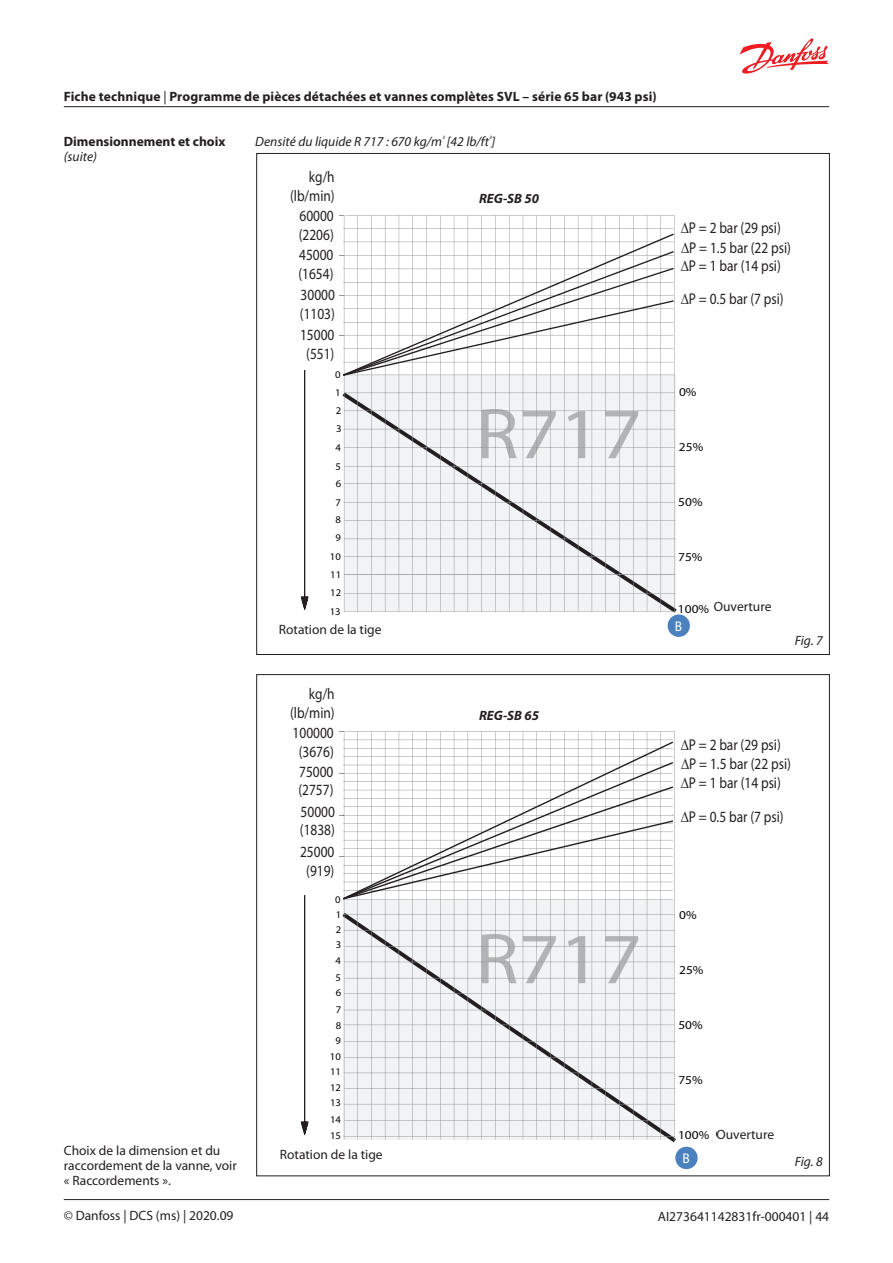
<style>
.page{position:relative;width:893px;height:1263px;background:#fff}
.page>*{position:absolute;margin:0;border:0;box-sizing:border-box;transform-origin:0 0}
.t1{font:72.45px "Myriad Pro";color:#b2b3b7;scale:1.11 1}
.t2{font:15.6px/18.8px "Myriad Pro";color:#231f20;scale:.86 1}
.t3{font:14.1px "Myriad Pro";color:#fff;scale:.96 1}
.Normtext{font:13.5px/15px "Myriad Pro";color:#231f20}
.Normtext__bold{font:700 13.5px "Myriad Pro";letter-spacing:.01em;color:#231f20}
.Italic{font:italic 13.5px "Myriad Pro";color:#231f20}
.Normtext-2{font:italic 700 13.5px "Myriad Pro";color:#231f20}
.Normtext-3{font:italic 13.5px "Myriad Pro";letter-spacing:-.01em;color:#231f20}
.Normtext__bold-2{font:italic 13.5px "Myriad Pro";color:#231f20}
.t4{font:12.15px "Myriad Pro";color:#050504;scale:1.11 1}
.t5{font:10.2px/15.6px "Myriad Pro";color:#050504;scale:1.05 1}
.s1{font-weight:400}
</style>
<div class="page">
<hr style="left:64px;top:1199px;width:765px;height:1px;background:#231f20">
<hr style="left:64px;top:106px;width:765px;height:1px;background:#231f20">
<svg style="left:739px;top:38px;width:90px;height:36px"></svg>
<svg style="left:301px;top:370px;width:8px;height:240px"></svg>
<div style="left:668px;top:614px;width:22px;height:23px;background:#4c81bf;border-radius:50%"></div>
<svg style="left:339px;top:215px;width:336px;height:398px"></svg>
<svg style="left:301px;top:895px;width:8px;height:240px"></svg>
<div style="left:675px;top:1147px;width:23px;height:22px;background:#4c81bf;border-radius:50%"></div>
<svg style="left:339px;top:731px;width:336px;height:410px"></svg>
<svg style="left:343px;top:741px;width:330px;height:158px"></svg>
<p class="Normtext__bold" style="left:64px;top:89px;width:594px">Fiche technique <span class="s1">|</span> Programme de pièces détachées et vannes complètes SVL – série 65 bar (943 psi)</p>
<p class="Normtext__bold" style="left:64px;top:134px;width:163px">Dimensionnement et choix</p>
<p class="Normtext__bold-2" style="left:64px;top:149px;width:35px">(suite)</p>
<p class="Italic" style="left:255px;top:134px;width:241px">Densité du liquide R 717 : 670 kg/m<sup>³</sup> [42 lb/ft<sup>³</sup>]</p>
<p class="t2" style="left:290px;top:167px;width:53px;text-align:right">kg/h (lb/min)</p>
<p class="t2" style="left:298px;top:206px;width:43px;text-align:justify">60000 (2206)<br>45000 (1654)</p>
<p class="t2" style="left:300px;top:285px;width:42px">30000 (1103)</p>
<p class="t2" style="left:300px;top:325px;width:41px;text-align:center">15000 (551)</p>
<p class="t5" style="left:335px;top:366px;width:7px;line-height:17.2px">0<br>1</p>
<p class="t5" style="left:336px;top:402px;width:7px;line-height:17.4px">2<br>3</p>
<p class="t5" style="left:335px;top:440px;width:7px">4</p>
<p class="t5" style="left:335px;top:458px;width:7px;line-height:16.4px">5<br>6</p>
<p class="t5" style="left:335px;top:494px;width:7px;line-height:17.4px;text-align:justify">7<br>8<br>9</p>
<p class="t5" style="left:330px;top:547px;width:12px;line-height:18.1px;text-align:justify">10<br>11<br>12<br>13</p>
<p class="Normtext" style="left:279px;top:622px;width:104px">Rotation de la tige</p>
<p class="t4" style="left:298px;top:624px;width:76px">Turn ofspindle</p>
<p class="Normtext-2" style="left:479px;top:191px;width:62px">REG-SB 50</p>
<p class="t1" style="left:475px;top:389px;width:151px">R717</p>
<p class="Normtext" style="left:64px;top:1143px;width:174px">Choix de la dimension et du raccordement de la vanne, voir « Raccordements ».</p>
<p class="t2" style="left:290px;top:684px;width:53px;text-align:right">kg/h (lb/min)</p>
<p class="t2" style="left:293px;top:723px;width:49px;text-align:center">100000 (3676)<br>75000 (2757)</p>
<p class="t2" style="left:300px;top:802px;width:42px">50000 (1838)</p>
<p class="t2" style="left:300px;top:842px;width:41px;text-align:center">25000 (919)</p>
<p class="t5" style="left:335px;top:892px;width:7px;line-height:14.2px">0<br>1</p>
<p class="t5" style="left:336px;top:921px;width:7px">2</p>
<p class="t5" style="left:336px;top:936px;width:7px;line-height:16.4px;text-align:justify">3<br>4<br>5</p>
<p class="t5" style="left:330px;top:1001px;width:12px;text-align:center">7<br>8<br>9<br>10<br>11<br>12<br>13</p>
<p class="t5" style="left:330px;top:1112px;width:12px">14<br>15</p>
<p class="t5" style="left:336px;top:985px;width:7px">6</p>
<p class="Normtext" style="left:280px;top:1147px;width:104px">Rotation de la tige</p>
<p class="t4" style="left:298px;top:1149px;width:76px">Turn ofspindle</p>
<p class="Normtext-2" style="left:479px;top:707px;width:62px">REG-SB 65</p>
<p class="t1" style="left:475px;top:914px;width:151px">R717</p>
<p class="t2" style="left:681px;top:217px;width:130px;line-height:19.8px">∆P = 2 bar (29 psi) ∆P = 1.5 bar (22 psi)</p>
<p class="t2" style="left:681px;top:249px;width:121px;line-height:32.5px">∆P = 1 bar (14 psi) ∆P = 0.5 bar (7 psi)</p>
<p class="t4" style="left:679px;top:384px;width:17px">0%</p>
<p class="t4" style="left:679px;top:440px;width:23px">25%</p>
<p class="t4" style="left:678px;top:494px;width:23px">50%</p>
<p class="t4" style="left:678px;top:549px;width:23px">75%</p>
<p class="Normtext" style="left:714px;top:599px;width:59px">Ouverture</p>
<p class="t4" style="left:678px;top:600px;width:78px">100% Opening</p>
<p class="t3" style="left:675px;top:617px;width:9px">B</p>
<p class="Normtext-3" style="left:795px;top:634px;width:29px">Fig. 7</p>
<p class="t2" style="left:681px;top:734px;width:130px;line-height:19.8px">∆P = 2 bar (29 psi) ∆P = 1.5 bar (22 psi)</p>
<p class="t2" style="left:681px;top:765px;width:121px;line-height:34.2px">∆P = 1 bar (14 psi) ∆P = 0.5 bar (7 psi)</p>
<p class="t4" style="left:679px;top:907px;width:17px">0%</p>
<p class="t4" style="left:679px;top:963px;width:23px">25%</p>
<p class="t4" style="left:678px;top:1017px;width:23px">50%</p>
<p class="t4" style="left:678px;top:1072px;width:23px">75%</p>
<p class="Normtext" style="left:717px;top:1127px;width:59px">Ouverture</p>
<p class="t4" style="left:716px;top:1126px;width:46px">Opening</p>
<p class="t4" style="left:678px;top:1127px;width:30px">100%</p>
<p class="t3" style="left:682px;top:1150px;width:9px">B</p>
<p class="Normtext-3" style="left:795px;top:1154px;width:29px">Fig. 8</p>
<p class="Normtext" style="left:64px;top:1209px;width:171px">© Danfoss | DCS (ms) | 2020.09</p>
<p class="Normtext" style="left:658px;top:1209px;width:173px">AI273641142831fr-000401 | 44</p>
</div>
